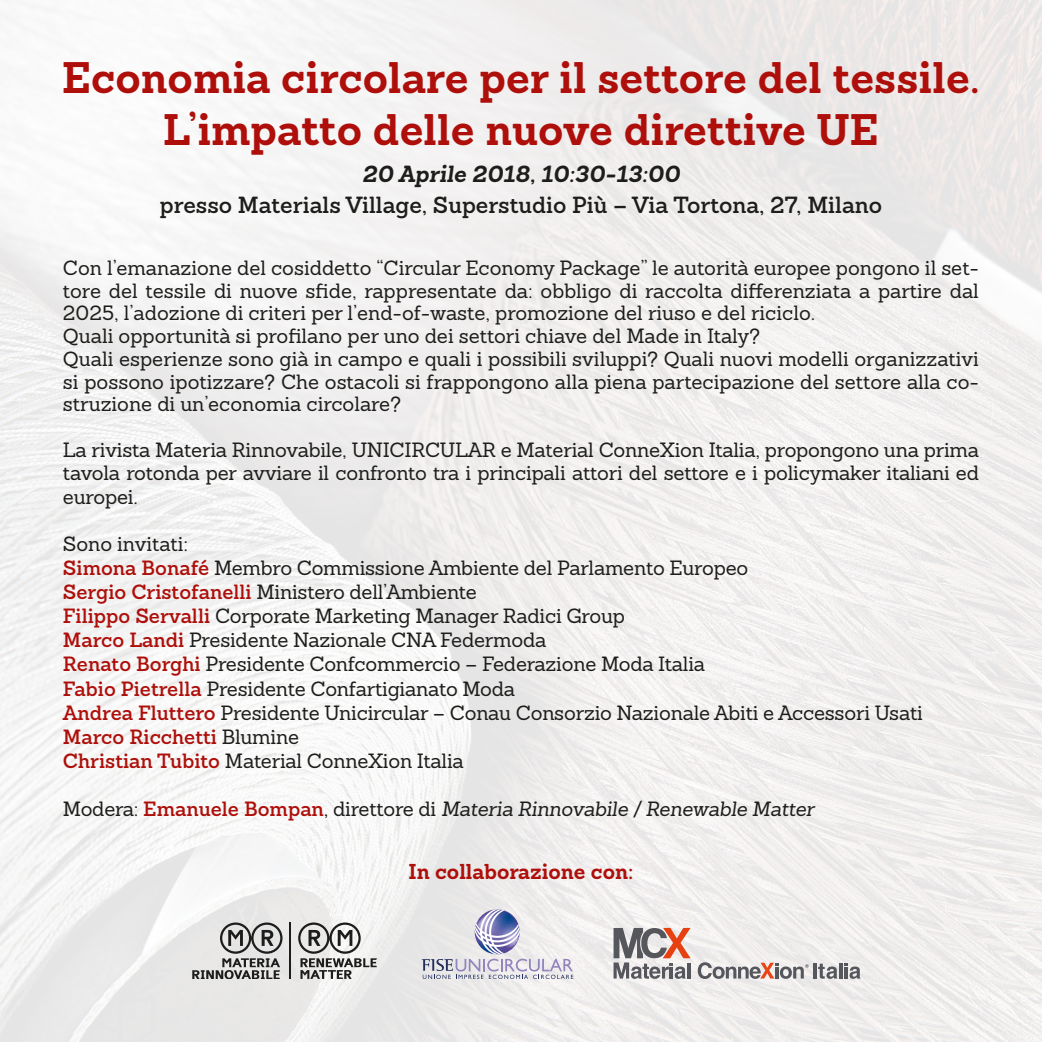
<style>
.page{position:relative;width:1042px;height:1042px;background:#fff}
.page>*{position:absolute;margin:0;border:0;box-sizing:border-box;transform-origin:0 0}
.t1{font:700 43.05px/51.6px "Sanchez";color:#ae0f0a;text-align:center}
.t2{font:600 22.75px "Sanchez";color:#1d1d1b}
.t3{font:italic 700 22.75px "Sanchez";color:#1d1d1b}
.t4{font:700 21px "Sanchez";color:#ae0f0a}
.t5{font:20.12px/24.2px "Sanchez";color:#1d1d1b}
.t6{font:italic 20.12px "Sanchez";letter-spacing:-.01em;color:#1d1d1b}
.s1{font-weight:600;color:#ae0f0a}
.s2{font-style:normal}
.s3{font-weight:600;font-style:normal;color:#ae0f0a}
</style>
<div class="page">
<div style="left:0;top:0;width:1042px;height:1042px;background:linear-gradient(to right,#f4f4f4,#efeceb)"></div>
<svg style="left:844px;top:962px;width:16px;height:17px"></svg>
<svg style="left:818px;top:963px;width:19px;height:16px"></svg>
<hr style="left:813px;top:962px;width:3px;height:16px;background:#56575d">
<hr style="left:839px;top:962px;width:3px;height:16px;background:#56575d">
<svg style="left:613px;top:928px;width:77px;height:51px"></svg>
<svg style="left:698px;top:962px;width:111px;height:17px"></svg>
<svg style="left:192px;top:922px;width:90px;height:57px;background:#b2b1b0"></svg>
<svg style="left:298px;top:922px;width:79px;height:57px"></svg>
<hr style="left:289px;top:922px;width:2px;height:57px;background:#1d1d1b">
<svg style="left:421px;top:909px;width:152px;height:70px"></svg>
<h1 class="t1" style="left:62px;top:52px;width:919px">Economia circolare per il settore del tessile.<br>L’impatto delle nuove direttive UE</h1>
<p class="t3" style="left:362px;top:158px;width:319px">20 Aprile 2018, 10:30-13:00</p>
<p class="t2" style="left:160px;top:190px;width:724px">presso Materials Village, Superstudio Più – Via Tortona, 27, Milano</p>
<p class="t5" style="left:63px;top:256px;width:917px;line-height:22.8px">Con l’emanazione del cosiddetto “Circular Economy Package” le autorità europee pongono il set&shy;tore del tessile di nuove sfide, rappresentate da: obbligo di raccolta differenziata a partire dal 2025, l’adozione di criteri per l’end-of-waste, promozione del riuso e del riciclo.<br>Quali opportunità si profilano per uno dei settori chiave del Made in Italy?<br>Quali esperienze sono già in campo e quali i possibili sviluppi? Quali nuovi modelli organizzativi si possono ipotizzare? Che ostacoli si frappongono alla piena partecipazione del settore alla co&shy;struzione di un’economia circolare?</p>
<p class="t5" style="left:63px;top:438px;width:917px;line-height:23.4px;text-align:justify">La rivista Materia Rinnovabile, UNICIRCULAR e Material ConneXion Italia, propongono una prima tavola rotonda per avviare il confronto tra i principali attori del settore e i policymaker italiani ed europei.</p>
<p class="t5" style="left:63px;top:531px;width:861px">Sono invitati:<br><span class="s1">Simona Bonafé</span> Membro Commissione Ambiente del Parlamento Europeo<br><span class="s1">Sergio Cristofanelli</span> Ministero dell’Ambiente<br><span class="s1">Filippo Servalli</span> Corporate Marketing Manager Radici Group<br><span class="s1">Marco Landi</span> Presidente Nazionale CNA Federmoda<br><span class="s1">Renato Borghi</span> Presidente Confcommercio – Federazione Moda Italia<br><span class="s1">Fabio Pietrella</span> Presidente Confartigianato Moda<br><span class="s1">Andrea Fluttero</span> Presidente Unicircular – Conau Consorzio Nazionale Abiti e Accessori Usati <span class="s1">Marco Ricchetti</span> Blumine<br><span class="s1">Christian Tubito</span> Material ConneXion Italia</p>
<p class="t6" style="left:63px;top:796px;width:753px"><span class="s2">Modera:</span> <span class="s3">Emanuele Bompan</span><span class="s2">, direttore di</span> Materia Rinnovabile / Renewable Matter</p>
<p class="t4" style="left:409px;top:857px;width:226px">In collaborazione con:</p>
</div>
